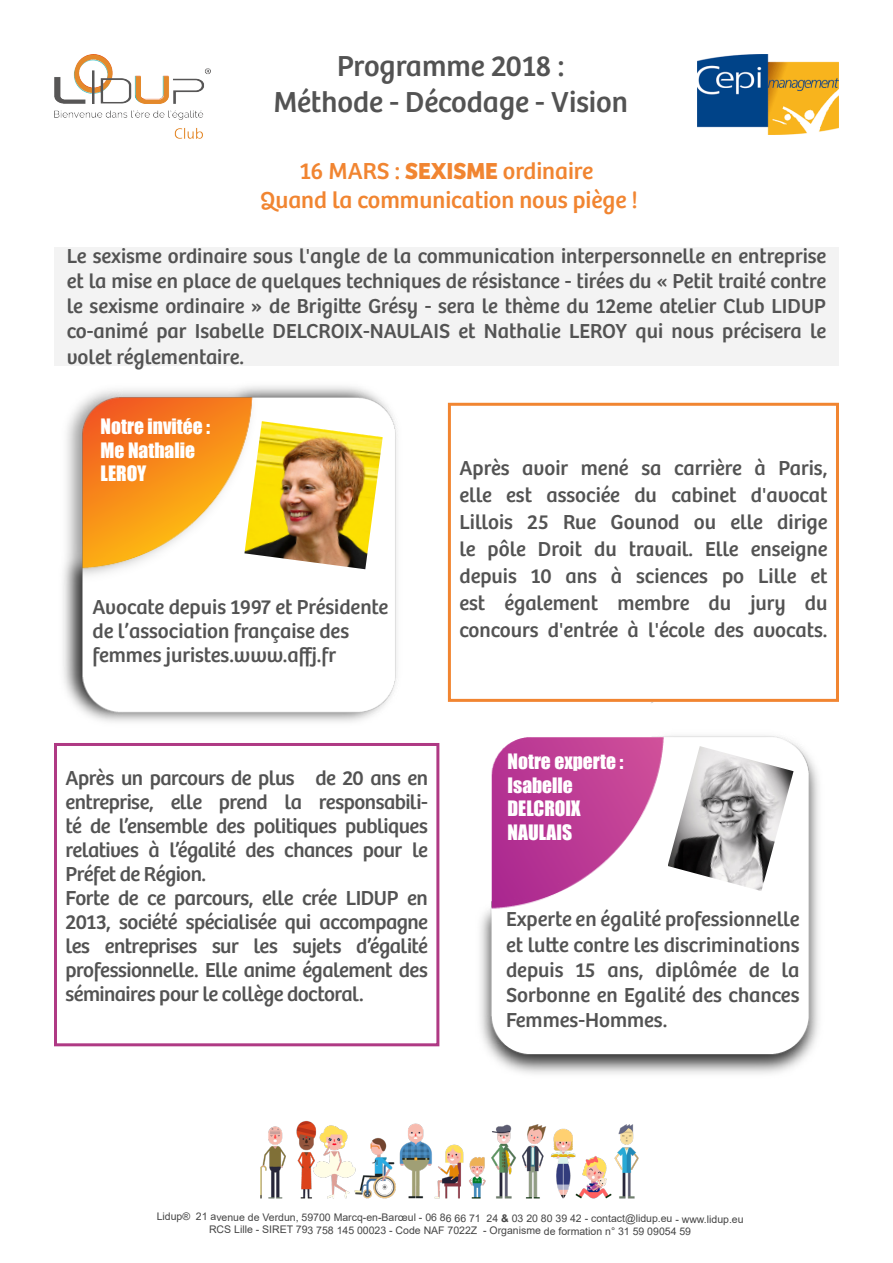
<style>
.page{position:relative;width:893px;height:1263px;background:#fff}
.page>*{position:absolute;margin:0;border:0;box-sizing:border-box;transform-origin:0 0}
.t1{font:30px "Bree";color:#535353}
.t2{font:24px "Bree";color:#f18531}
.t3{font:21px/24px "Bree";color:#535353;text-align:justify}
.t4{font:19.5px "Impact";color:#fff}
.t5{font:10.5px "Arial";letter-spacing:-.005em;color:#454545}
.s1{font-weight:700}
</style>
<div class="page">
<img style="left:54px;top:54px;width:157px;height:85px">
<img style="left:63px;top:386px;width:334px;height:336px">
<img style="left:480px;top:702px;width:339px;height:372px">
<div style="left:54px;top:248px;width:785px;height:118px;background:#f3f3f3"></div>
<img style="left:668px;top:746px;width:125px;height:145px">
<img style="left:244px;top:421px;width:139px;height:148px">
<div style="left:448px;top:403px;width:391px;height:299px;border:3px solid #f18531"></div>
<div style="left:54px;top:743px;width:385px;height:303px;border:3px solid #af3984"></div>
<img style="left:260px;top:1120px;width:379px;height:79px">
<img style="left:697px;top:54px;width:142px;height:80px">
<p class="t1" style="left:337px;top:48px;width:229px">Programme 2018 :</p>
<p class="t1" style="left:273px;top:84px;width:356px">Méthode - Décodage - Vision</p>
<p class="t2" style="left:300px;top:157px;width:295px">16 MARS : <span class="s1">SEXISME</span> ordinaire</p>
<p class="t2" style="left:260px;top:186px;width:379px">Quand la communication nous piège !</p>
<p class="t3" style="left:67px;top:244px;width:761px;line-height:25.2px">Le sexisme ordinaire sous l'angle de la communication interpersonnelle en entreprise et la mise en place de quelques techniques de résistance - tirées du « Petit traité contre le sexisme ordinaire » de Brigitte Grésy - sera le thème du 12eme atelier Club LIDUP co-animé par Isabelle DELCROIX-NAULAIS et Nathalie LEROY qui nous précisera le volet réglementaire.</p>
<p class="t4" style="left:101px;top:411px;width:111px">Notre invitée :</p>
<p class="t4" style="left:101px;top:435px;width:96px">Me Nathalie</p>
<p class="t4" style="left:101px;top:458px;width:47px">LEROY</p>
<p class="t3" style="left:92px;top:595px;width:297px;text-align:left">Avocate depuis 1997 et Présidente de l’association française des femmes juristes.www.affj.fr</p>
<p class="t3" style="left:459px;top:455px;width:370px;line-height:27px">Après avoir mené sa carrière à Paris, elle est associée du cabinet d'avocat Lillois 25 Rue Gounod ou elle dirige le pôle Droit du travail. Elle enseigne depuis 10 ans à sciences po Lille et est également membre du jury du concours d'entrée à l'école des avocats.</p>
<p class="t3" style="left:66px;top:766px;width:364px">Après un parcours de plus de 20 ans en entreprise, elle prend la responsabili&shy;té de l’ensemble des politiques publiques relatives à l’égalité des chances pour le Préfet de Région.</p>
<p class="t3" style="left:66px;top:886px;width:364px">Forte de ce parcours, elle crée LIDUP en 2013, société spécialisée qui accompagne les entreprises sur les sujets d’égalité professionnelle. Elle anime également des séminaires pour le collège doctoral.</p>
<p class="t4" style="left:507px;top:747px;width:117px">Notre experte :</p>
<p class="t4" style="left:507px;top:770px;width:67px">Isabelle</p>
<p class="t4" style="left:507px;top:793px;width:74px">DELCROIX</p>
<p class="t4" style="left:507px;top:817px;width:66px">NAULAIS</p>
<p class="t3" style="left:506px;top:907px;width:295px;line-height:25.2px">Experte en égalité professionnelle et lutte contre les discriminations depuis 15 ans, diplômée de la Sorbonne en Egalité des chances Femmes-Hommes.</p>
<p class="t5" style="left:157px;top:1210px;width:588px">Lidup® 21 avenue de Verdun, 59700 Marcq-en-Barœul - 06 86 66 71 24 <span class="s1">&amp;</span> 03 20 80 39 42 - contact@lidup.eu - www.lidup.eu</p>
<p class="t5" style="left:209px;top:1223px;width:484px">RCS Lille - SIRET 793 758 145 00023 - Code NAF 7022Z - Organisme de formation n° 31 59 09054 59</p>
</div>
